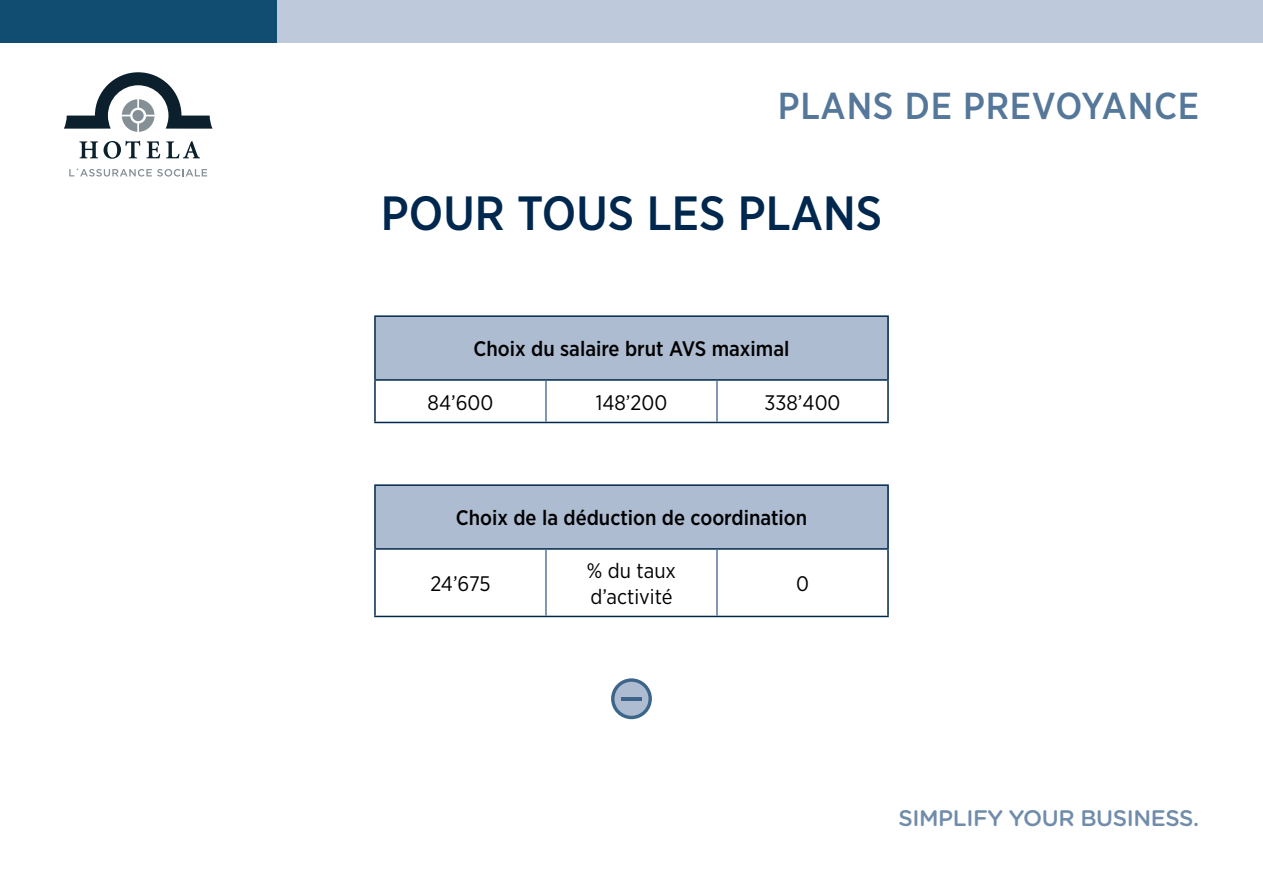
<style>
.page{position:relative;width:1263px;height:893px;background:#fff}
.page>*{position:absolute;margin:0;border:0;box-sizing:border-box;transform-origin:0 0}
.t1{font:500 48px "Gotham Narrow";color:#00274d}
.t2{font:500 37.5px "Gotham Narrow";letter-spacing:.02em;color:#579}
.t3{font:500 22.5px "Gotham Rounded";letter-spacing:-.02em;color:#708cab}
.t4{font:500 21px "Gotham Narrow";color:#000}
.t5{font:21px/25.2px "Gotham Narrow";color:#000}
</style>
<div class="page">
<div style="left:276px;top:0;width:987px;height:43px;background:#becadb"></div>
<div style="left:0;top:0;width:276px;height:43px;background:#114c71"></div>
<svg style="left:611px;top:678px;width:41px;height:41px"></svg>
<div style="left:614px;top:682px;width:34px;height:34px;background:#adbcd1;border-radius:50%"></div>
<hr style="left:621px;top:697px;width:21px;height:3px;background:#3c6589">
<div style="left:375px;top:316px;width:513px;height:64px;background:#adbcd1"></div>
<hr style="left:374px;top:315px;width:172px;height:2px;background:#00274d">
<hr style="left:374px;top:317px;width:2px;height:62px;background:#00274d">
<hr style="left:546px;top:315px;width:171px;height:2px;background:#00274d">
<hr style="left:717px;top:315px;width:172px;height:2px;background:#00274d">
<hr style="left:887px;top:317px;width:2px;height:62px;background:#00274d">
<hr style="left:374px;top:379px;width:172px;height:2px;background:#00274d">
<hr style="left:374px;top:381px;width:2px;height:41px;background:#00274d">
<hr style="left:546px;top:379px;width:171px;height:2px;background:#00274d">
<hr style="left:717px;top:379px;width:172px;height:2px;background:#00274d">
<hr style="left:887px;top:381px;width:2px;height:41px;background:#00274d">
<hr style="left:374px;top:422px;width:172px;height:1px;background:#00274d">
<hr style="left:546px;top:422px;width:171px;height:1px;background:#00274d">
<hr style="left:717px;top:422px;width:172px;height:1px;background:#00274d">
<hr style="left:545px;top:381px;width:2px;height:41px;background:#55789a">
<hr style="left:716px;top:381px;width:2px;height:41px;background:#55789a">
<div style="left:375px;top:485px;width:513px;height:64px;background:#adbcd1"></div>
<hr style="left:374px;top:484px;width:172px;height:2px;background:#00274d">
<hr style="left:374px;top:486px;width:2px;height:62px;background:#00274d">
<hr style="left:546px;top:484px;width:171px;height:2px;background:#00274d">
<hr style="left:717px;top:484px;width:172px;height:2px;background:#00274d">
<hr style="left:887px;top:486px;width:2px;height:62px;background:#00274d">
<hr style="left:374px;top:548px;width:172px;height:2px;background:#00274d">
<hr style="left:374px;top:550px;width:2px;height:66px;background:#00274d">
<hr style="left:546px;top:548px;width:171px;height:2px;background:#00274d">
<hr style="left:717px;top:548px;width:172px;height:2px;background:#00274d">
<hr style="left:887px;top:550px;width:2px;height:66px;background:#00274d">
<hr style="left:374px;top:616px;width:172px;height:1px;background:#00274d">
<hr style="left:546px;top:616px;width:171px;height:1px;background:#00274d">
<hr style="left:717px;top:616px;width:172px;height:1px;background:#00274d">
<hr style="left:545px;top:550px;width:2px;height:66px;background:#55789a">
<hr style="left:716px;top:550px;width:2px;height:66px;background:#55789a">
<svg style="left:79px;top:141px;width:19px;height:17px"></svg>
<svg style="left:104px;top:141px;width:36px;height:18px"></svg>
<svg style="left:146px;top:141px;width:14px;height:17px"></svg>
<svg style="left:166px;top:141px;width:34px;height:17px"></svg>
<svg style="left:64px;top:72px;width:149px;height:60px"></svg>
<div style="left:132px;top:110px;width:12px;height:11px;background:#858f96;border-radius:50%"></div>
<svg style="left:69px;top:168px;width:138px;height:9px"></svg>
<h2 class="t2" style="left:778px;top:82px;width:423px">PLANS DE PREVOYANCE</h2>
<h1 class="t1" style="left:381px;top:182px;width:503px">POUR TOUS LES PLANS</h1>
<p class="t4" style="left:473px;top:336px;width:318px">Choix du salaire brut AVS maximal</p>
<p class="t5" style="left:427px;top:389px;width:67px">84’600</p>
<p class="t5" style="left:596px;top:389px;width:73px">148’200</p>
<p class="t5" style="left:764px;top:389px;width:77px">338’400</p>
<p class="t4" style="left:456px;top:505px;width:353px">Choix de la déduction de coordination</p>
<p class="t5" style="left:430px;top:571px;width:61px">24’675</p>
<p class="t5" style="left:587px;top:558px;width:91px">% du taux d’activité</p>
<p class="t5" style="left:796px;top:571px;width:14px">0</p>
<p class="t3" style="left:898px;top:802px;width:302px">SIMPLIFY YOUR BUSINESS.</p>
</div>
